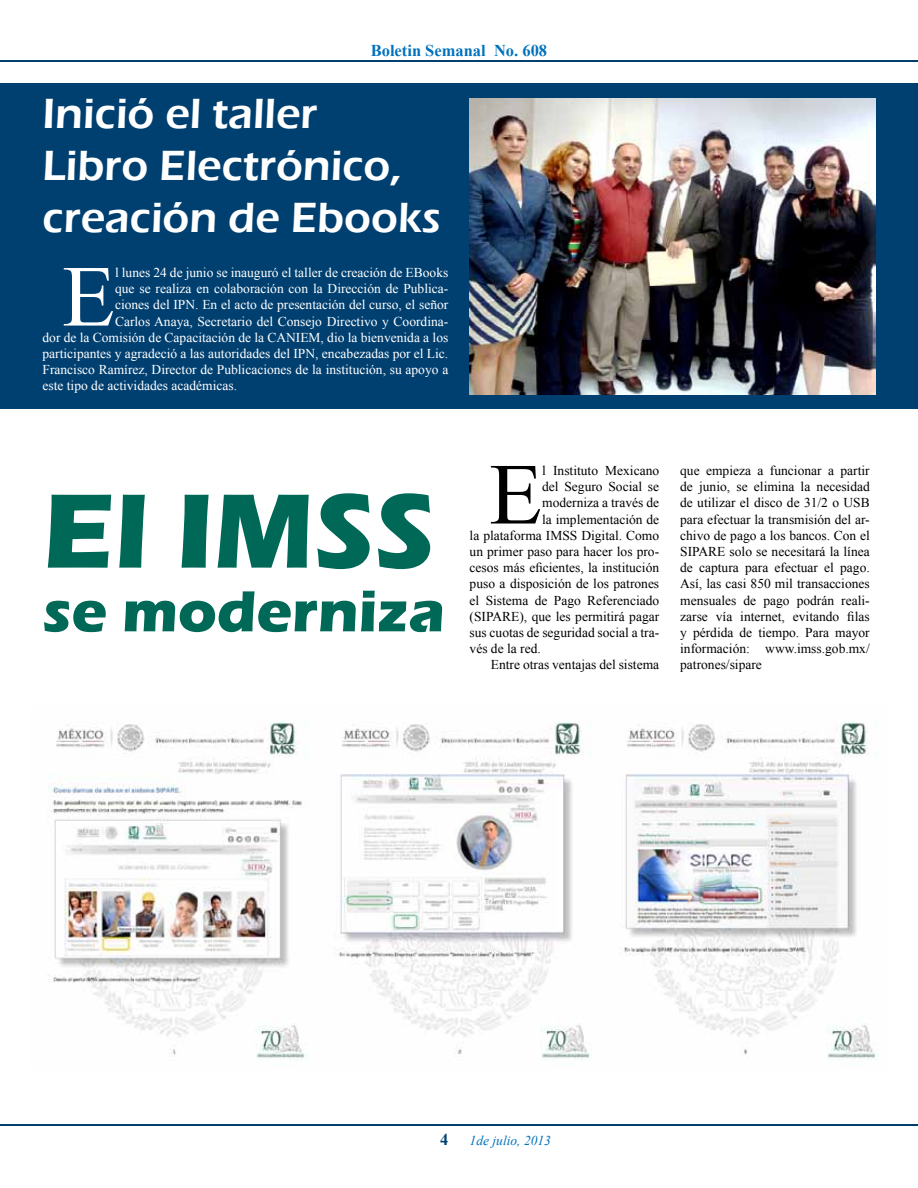
<style>
.page{position:relative;width:918px;height:1188px;background:#fff}
.page>*{position:absolute;margin:0;border:0;box-sizing:border-box;transform-origin:0 0}
.t1{font:700 109.5px "Eras ITC";color:#006857}
.t2{font:86.85px "Times New Roman";color:#fff}
.t3{font:86.85px "Times New Roman";color:#000}
.t4{font:700 60px "Eras ITC";color:#006857}
.t5{font:600 43.5px/52.2px "Eras ITC";color:#fff}
.t6{font:700 16.5px "Times New Roman";color:#0072bc}
.t7{font:700 16.5px "Times New Roman";color:#004071}
.t8{font:13.5px/16.2px "Times New Roman";color:#000;text-align:justify}
.t9{font:13.5px "Times New Roman";color:#fff}
.t10{font:italic 13.5px "Times New Roman";color:#0072bc}
</style>
<div class="page">
<hr style="left:1px;top:1124px;width:917px;height:2px;background:#004071">
<hr style="left:1px;top:60px;width:917px;height:2px;background:#004071">
<div style="left:0;top:84px;width:918px;height:325px;background:#004071"></div>
<img style="left:470px;top:98px;width:405px;height:296px">
<img style="left:47px;top:722px;width:831px;height:338px">
<p class="t6" style="left:371px;top:39px;width:178px">Boletin Semanal No. 608</p>
<h3 class="t5" style="left:43px;top:87px;width:400px">Inició el taller<br>Libro Electrónico, creación de Ebooks</h3>
<h2 class="t2" style="left:62px;top:238px;width:55px">E</h2>
<p class="t9" style="left:115px;top:263px;width:335px">l lunes 24 de junio se inauguró el taller de creación de EBooks</p>
<p class="t9" style="left:115px;top:280px;width:335px">que se realiza en colaboración con la Dirección de Publica-</p>
<p class="t9" style="left:115px;top:296px;width:335px">ciones del IPN. En el acto de presentación del curso, el señor</p>
<p class="t9" style="left:115px;top:312px;width:335px">Carlos Anaya, Secretario del Consejo Directivo y Coordina-</p>
<p class="t9" style="left:43px;top:328px;width:407px">dor de la Comisión de Capacitación de la CANIEM, dio la bienvenida a los</p>
<p class="t9" style="left:43px;top:344px;width:407px">participantes y agradeció a las autoridades del IPN, encabezadas por el Lic.</p>
<p class="t9" style="left:43px;top:361px;width:407px">Francisco Ramírez, Director de Publicaciones de la institución, su apoyo a</p>
<p class="t9" style="left:43px;top:377px;width:196px">este tipo de actividades académicas.</p>
<h1 class="t1" style="left:43px;top:468px;width:394px">El IMSS</h1>
<h3 class="t4" style="left:43px;top:577px;width:404px">se moderniza</h3>
<h2 class="t3" style="left:489px;top:436px;width:55px">E</h2>
<p class="t8" style="left:542px;top:462px;width:119px">l Instituto Mexicano</p>
<p class="t8" style="left:542px;top:478px;width:119px">del Seguro Social se</p>
<p class="t8" style="left:542px;top:494px;width:119px">moderniza a través de</p>
<p class="t8" style="left:542px;top:511px;width:119px">la implementación de</p>
<p class="t8" style="left:470px;top:527px;width:191px">la plataforma IMSS Digital. Como</p>
<p class="t8" style="left:470px;top:543px;width:191px">un primer paso para hacer los pro-</p>
<p class="t8" style="left:470px;top:559px;width:191px">cesos más eficientes, la institución</p>
<p class="t8" style="left:470px;top:575px;width:191px">puso a disposición de los patrones</p>
<p class="t8" style="left:470px;top:592px;width:191px">el Sistema de Pago Referenciado</p>
<p class="t8" style="left:470px;top:608px;width:191px">(SIPARE), que les permitirá pagar</p>
<p class="t8" style="left:470px;top:624px;width:191px">sus cuotas de seguridad social a tra-</p>
<p class="t8" style="left:470px;top:640px;width:73px">vés de la red.</p>
<p class="t8" style="left:491px;top:656px;width:170px">Entre otras ventajas del sistema</p>
<p class="t8" style="left:680px;top:462px;width:191px">que empieza a funcionar a partir de junio, se elimina la necesidad de utilizar el disco de 31/2 o USB para efectuar la transmisión del ar&shy;chivo de pago a los bancos. Con el SIPARE solo se necesitará la línea de captura para efectuar el pago.<br>Así, las casi 850 mil transacciones mensuales de pago podrán reali&shy;zarse vía internet, evitando filas y pérdida de tiempo. Para mayor información: www.imss.gob.mx/ patrones/sipare</p>
<p class="t7" style="left:440px;top:1129px;width:10px">4</p>
<p class="t10" style="left:470px;top:1131px;width:83px">1de julio, 2013</p>
</div>
